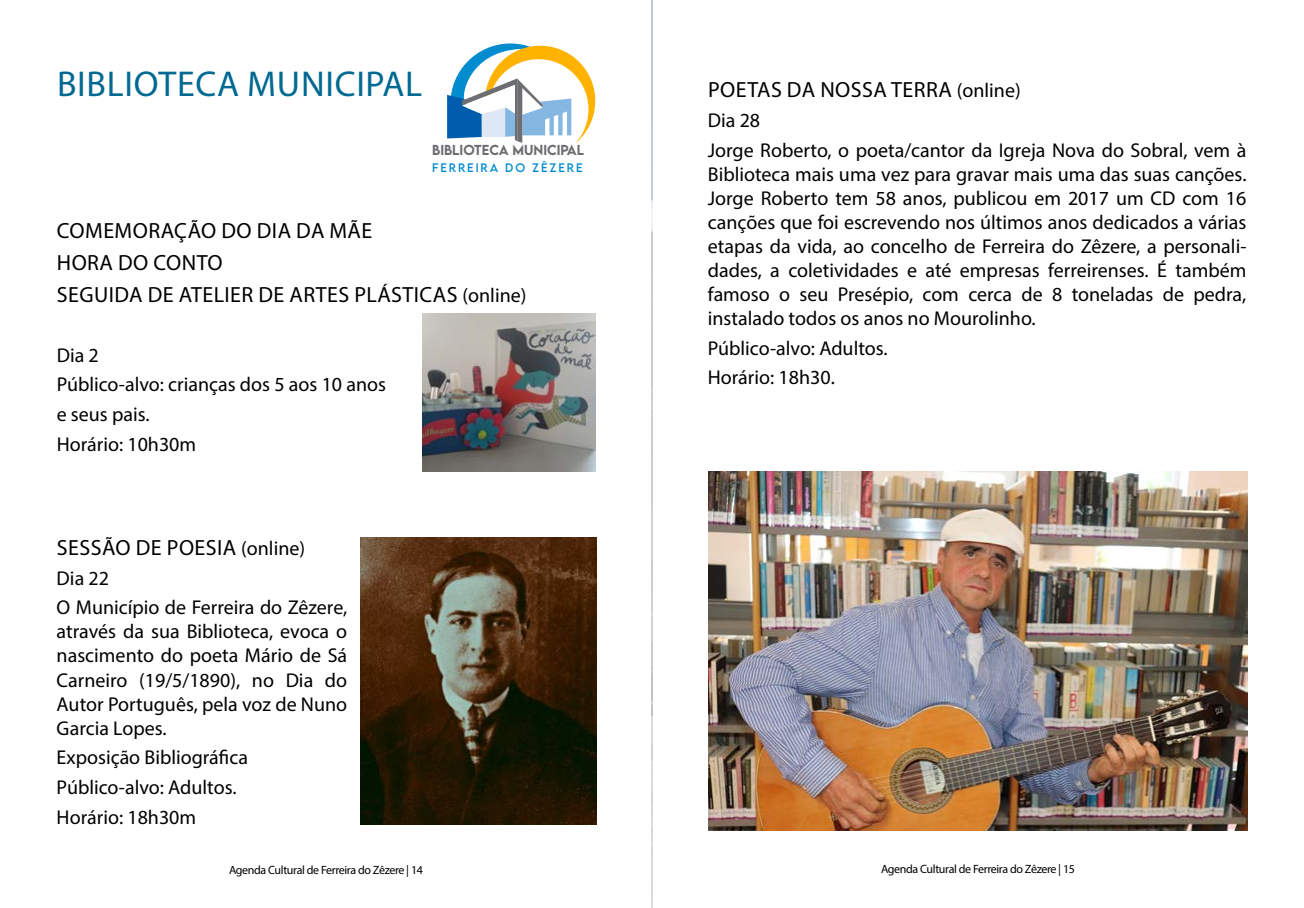
<style>
.page{position:relative;width:1304px;height:908px;background:#fff}
.page>*{position:absolute;margin:0;border:0;box-sizing:border-box;transform-origin:0 0}
.t1{font:36px "Myriad Pro";letter-spacing:.02em;color:#006991}
.t2{font:22px "Myriad Pro";letter-spacing:.02em;color:#000}
.t3{font:20px/24px "Myriad Pro";color:#000}
.t4{font:500 12.8px "LEMONMILK";color:#6d6e71}
.t5{font:12px "Myriad Pro";letter-spacing:-.03em;color:#000}
.t6{font:11px "LEMONMILK";letter-spacing:.17em;color:#008ccf}
</style>
<div class="page">
<img style="left:652px;top:0;width:1px;height:907px">
<svg style="left:447px;top:43px;width:149px;height:101px"></svg>
<img style="left:423px;top:313px;width:172px;height:158px">
<img style="left:709px;top:471px;width:538px;height:359px">
<img style="left:361px;top:537px;width:235px;height:287px">
<h1 class="t1" style="left:57px;top:62px;width:367px">BIBLIOTECA MUNICIPAL</h1>
<p class="t4" style="left:432px;top:142px;width:153px">BIBLIOTECA MUNICIPAL</p>
<p class="t6" style="left:432px;top:160px;width:152px">FERREIRA DO ZÊZERE</p>
<p class="t2" style="left:57px;top:217px;width:91px">Comemoração</p>
<p class="t2" style="left:222px;top:217px;width:123px">do Diada Mãe</p>
<p class="t2" style="left:57px;top:249px;width:30px">Hora</p>
<p class="t2" style="left:118px;top:249px;width:50px">do conto</p>
<p class="t2" style="left:57px;top:281px;width:14px">seguida</p>
<p class="t2" style="left:148px;top:281px;width:43px">de atelier</p>
<p class="t2" style="left:258px;top:281px;width:44px">de artes</p>
<p class="t2" style="left:354px;top:281px;width:13px">plásticas</p>
<p class="t3" style="left:463px;top:283px;width:65px">(online)</p>
<p class="t3" style="left:57px;top:340px;width:331px;line-height:29.6px">Dia 2<br>Público-alvo: crianças dos 5 aos 10 anos e seus pais.<br>Horário: 10h30m</p>
<p class="t2" style="left:57px;top:534px;width:25px">Sessão</p>
<p class="t2" style="left:136px;top:534px;width:56px">de Poesia</p>
<p class="t3" style="left:241px;top:535px;width:65px">(online)</p>
<p class="t3" style="left:57px;top:562px;width:292px;line-height:29.6px">Dia 22<br>O Município de Ferreira do Zêzere,</p>
<p class="t3" style="left:57px;top:619px;width:292px;text-align:justify">através da sua Biblioteca, evoca o nascimento do poeta Mário de Sá Carneiro (19/5/1890), no Dia do Autor Português, pela voz de Nuno Garcia Lopes.</p>
<p class="t3" style="left:57px;top:742px;width:193px;line-height:29.6px">Exposição Bibliográfica<br>Público-alvo: Adultos.<br>Horário: 18h30m</p>
<p class="t2" style="left:708px;top:76px;width:26px">Poetas</p>
<p class="t2" style="left:787px;top:76px;width:48px">da nossa</p>
<p class="t2" style="left:891px;top:76px;width:14px">terra</p>
<p class="t3" style="left:957px;top:78px;width:65px">(online)</p>
<p class="t3" style="left:708px;top:105px;width:540px;line-height:29.6px">Dia 28<br>Jorge Roberto, o poeta/cantor da Igreja Nova do Sobral, vem à</p>
<p class="t3" style="left:708px;top:162px;width:540px;text-align:justify">Biblioteca mais uma vez para gravar mais uma das suas canções.<br>Jorge Roberto tem 58 anos, publicou em 2017 um CD com 16 canções que foi escrevendo nos últimos anos dedicados a várias etapas da vida, ao concelho de Ferreira do Zêzere, a personali&shy;dades, a coletividades e até empresas ferreirenses. É também famoso o seu Presépio, com cerca de 8 toneladas de pedra, instalado todos os anos no Mourolinho.</p>
<p class="t3" style="left:708px;top:332px;width:181px;line-height:29.6px">Público-alvo: Adultos.<br>Horário: 18h30.</p>
<p class="t5" style="left:229px;top:861px;width:195px">Agenda Cultural de Ferreira do Zêzere | 14</p>
<p class="t5" style="left:881px;top:861px;width:195px">Agenda Cultural de Ferreira do Zêzere | 15</p>
</div>
